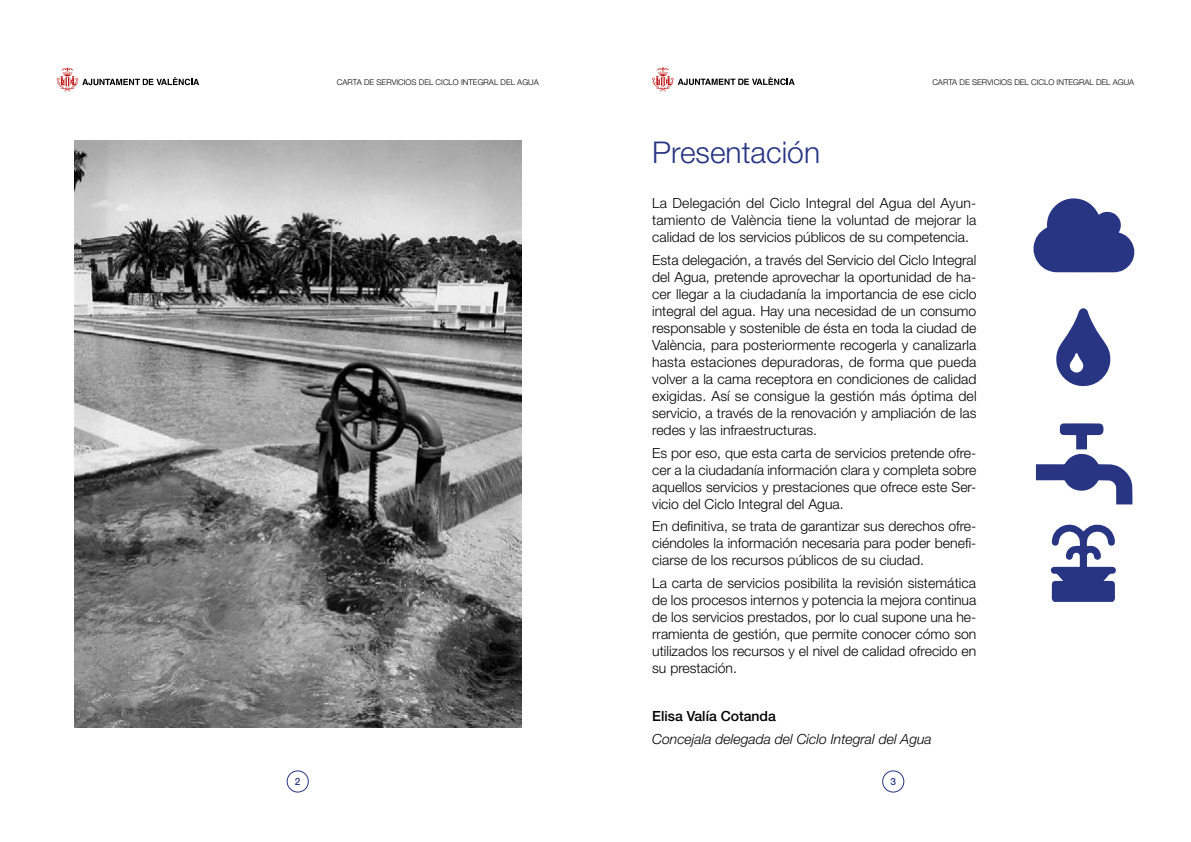
<style>
.page{position:relative;width:1191px;height:842px;background:#fff}
.page>*{position:absolute;margin:0;border:0;box-sizing:border-box;transform-origin:0 0}
.t1{font:300 30px "Helvetica Neue LT Pro";color:#283583}
.t2{font:300 14px/17px "Helvetica Neue LT Pro";color:#000;text-align:justify}
.t3{font:italic 300 14px "Helvetica Neue LT Pro";color:#000}
.t4{font:500 14px "Helvetica Neue LT Pro";color:#000}
.t5{font:500 10px "Helvetica Neue LT Pro";color:#283583}
.t6{font:300 8px "Helvetica Neue LT Pro";color:#000}
</style>
<div class="page">
<svg style="left:57px;top:67px;width:142px;height:25px"></svg>
<svg style="left:652px;top:67px;width:142px;height:25px"></svg>
<div style="left:287px;top:770px;width:22px;height:22px;border:1px solid #283583;border-radius:50%"></div>
<div style="left:882px;top:770px;width:22px;height:22px;border:1px solid #283583;border-radius:50%"></div>
<img style="left:74px;top:140px;width:447px;height:587px">
<svg style="left:1056px;top:308px;width:55px;height:79px"></svg>
<svg style="left:1033px;top:198px;width:101px;height:74px"></svg>
<svg style="left:1036px;top:423px;width:96px;height:81px"></svg>
<svg style="left:1050px;top:524px;width:65px;height:78px"></svg>
<p class="t6" style="left:337px;top:77px;width:203px">CARTA DE SERVICIOS DEL CICLO INTEGRAL DEL AGUA</p>
<p class="t6" style="left:932px;top:77px;width:203px">CARTA DE SERVICIOS DEL CICLO INTEGRAL DEL AGUA</p>
<h1 class="t1" style="left:652px;top:134px;width:169px">Presentación</h1>
<p class="t2" style="left:652px;top:195px;width:326px">La Delegación del Ciclo Integral del Agua del Ayun&shy;tamiento de València tiene la voluntad de mejorar la calidad de los servicios públicos de su competencia.</p>
<p class="t2" style="left:652px;top:251px;width:326px">Esta delegación, a través del Servicio del Ciclo Integral del Agua, pretende aprovechar la oportunidad de ha&shy;cer llegar a la ciudadanía la importancia de ese ciclo integral del agua. Hay una necesidad de un consumo responsable y sostenible de ésta en toda la ciudad de València, para posteriormente recogerla y canalizarla hasta estaciones depuradoras, de forma que pueda volver a la cama receptora en condiciones de calidad exigidas. Así se consigue la gestión más óptima del servicio, a través de la renovación y ampliación de las redes y las infraestructuras.</p>
<p class="t2" style="left:652px;top:444px;width:326px">Es por eso, que esta carta de servicios pretende ofre&shy;cer a la ciudadanía información clara y completa sobre aquellos servicios y prestaciones que ofrece este Ser&shy;vicio del Ciclo Integral del Agua.</p>
<p class="t2" style="left:652px;top:518px;width:326px">En definitiva, se trata de garantizar sus derechos ofre&shy;ciéndoles la información necesaria para poder benefi&shy;ciarse de los recursos públicos de su ciudad.</p>
<p class="t2" style="left:652px;top:574px;width:326px">La carta de servicios posibilita la revisión sistemática de los procesos internos y potencia la mejora continua de los servicios prestados, por lo cual supone una he&shy;rramienta de gestión, que permite conocer cómo son utilizados los recursos y el nivel de calidad ofrecido en su prestación.</p>
<p class="t4" style="left:652px;top:708px;width:125px">Elisa Valía Cotanda</p>
<p class="t3" style="left:652px;top:731px;width:281px">Concejala delegada del Ciclo Integral del Agua</p>
<p class="t5" style="left:295px;top:775px;width:7px">2</p>
<p class="t5" style="left:890px;top:775px;width:7px">3</p>
</div>
